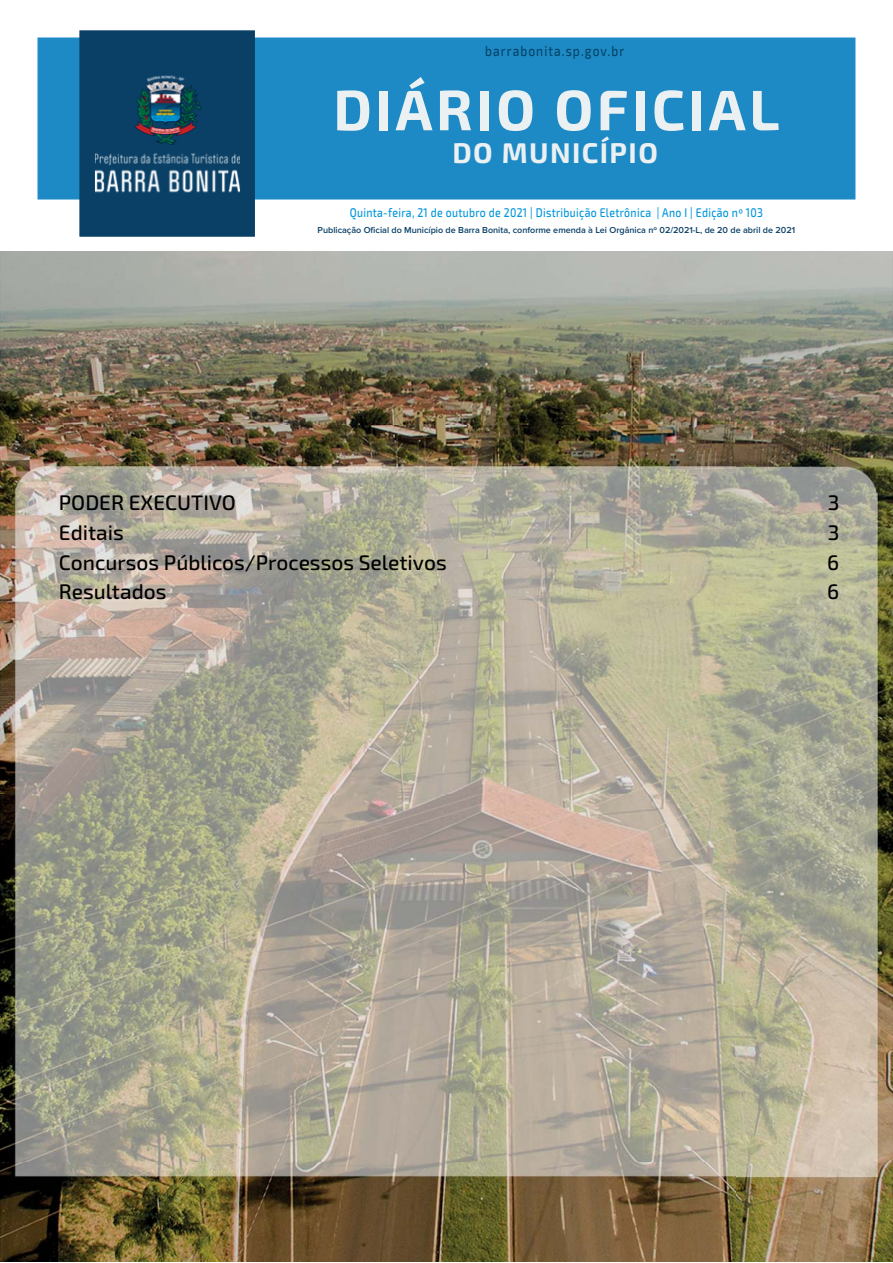
<style>
.page{position:relative;width:893px;height:1263px;background:#fff}
.page>*{position:absolute;margin:0;border:0;box-sizing:border-box;transform-origin:0 0}
.t1{font:700 57px "Exo 2.0";letter-spacing:.06em;color:#ebf0f2}
.t2{font:700 28.5px "Exo 2.0";letter-spacing:.05em;color:#ebf0f2}
.t3{font:500 21px "Exo 2.0";color:#000}
.t4{font:500 14.4px "Exo 2.0";letter-spacing:.09em;color:#034468;scale:.83 1}
.t5{font:500 12.6px "Exo 2.0";letter-spacing:.03em;color:#0096db;scale:.83 1}
.t6{font:600 9px "Proxima Nova";color:#0a4066}
</style>
<div class="page">
<div style="left:38px;top:38px;width:817px;height:162px;background:#1d8ac5;border:1px solid #1d8ac5"></div>
<div style="left:79px;top:30px;width:176px;height:207px;background:#0a4066;border:1px solid #0a4066"></div>
<img style="left:95px;top:75px;width:145px;height:118px">
<img style="left:0;top:252px;width:893px;height:1010px">
<h3 class="t4" style="left:485px;top:43px;width:169px">barrabonita.sp.gov.br</h3>
<h1 class="t1" style="left:333px;top:76px;width:448px">DIÁRIO OFICIAL</h1>
<h2 class="t2" style="left:452px;top:135px;width:207px">DO MUNICÍPIO</h2>
<h3 class="t5" style="left:350px;top:205px;width:499px">Quinta-feira, 21 de outubro de 2021 | Distribuição Eletrônica | Ano I | Edição nº 103</h3>
<p class="t6" style="left:318px;top:223px;width:479px">Publicação Oficial do Município de Barra Bonita, conforme emenda à Lei Orgânica nº 02/2021-L, de 20 de abril de 2021</p>
<p class="t3" style="left:59px;top:490px;width:178px">PODER EXECUTIVO</p>
<p class="t3" style="left:828px;top:490px;width:13px">3</p>
<p class="t3" style="left:59px;top:520px;width:66px">Editais</p>
<p class="t3" style="left:828px;top:520px;width:13px">3</p>
<p class="t3" style="left:59px;top:550px;width:389px">Concursos Públicos/Processos Seletivos</p>
<p class="t3" style="left:827px;top:550px;width:14px">6</p>
<p class="t3" style="left:59px;top:579px;width:109px">Resultados</p>
<p class="t3" style="left:827px;top:579px;width:14px">6</p>
</div>
